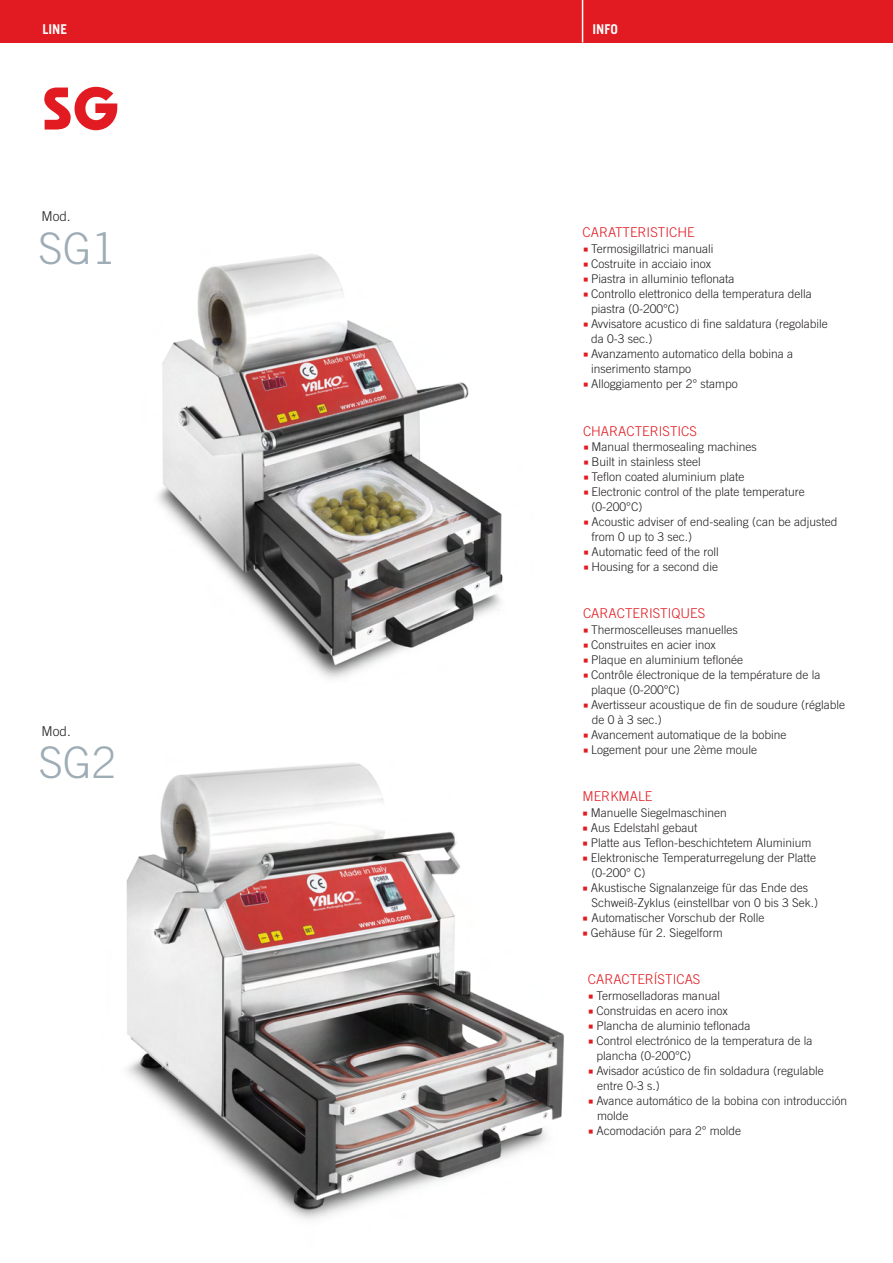
<style>
.page{position:relative;width:893px;height:1263px;background:#fff}
.page>*{position:absolute;margin:0;border:0;box-sizing:border-box;transform-origin:0 0}
.t1{font:700 60px "Bauhaus Std";color:#e21a21}
.t2{font:300 43.5px "Trade Gothic";color:#9dacb5}
.t3{font:300 13.5px "Trade Gothic";color:#e21a21}
.t4{font:700 13.5px "Trade Gothic";color:#fff}
.t5{font:300 13.5px "Trade Gothic";color:#231f20}
.t6{font:300 12px "Trade Gothic";color:#231f20}
.s1{font-family:"Minion Pro";font-weight:700;font-stretch:condensed;font-size:13.5px;color:#e21a21}
.s2{font-family:"Minion Pro";font-weight:700;font-stretch:condensed;font-size:13.5px;color:#fff}
</style>
<div class="page">
<img style="left:126px;top:763px;width:438px;height:457px">
<img style="left:158px;top:254px;width:345px;height:425px">
<div style="left:0;top:0;width:893px;height:43px;background:#e21a21"></div>
<hr style="left:582px;top:0;width:1px;height:43px;background:#fff">
<p class="t4" style="left:43px;top:21px;width:26px">LINE</p>
<p class="t4" style="left:592px;top:21px;width:27px">INFO</p>
<h1 class="t1" style="left:43px;top:72px;width:78px">SG</h1>
<p class="t5" style="left:41px;top:208px;width:31px">Mod.</p>
<h2 class="t2" style="left:39px;top:222px;width:79px">SG1</h2>
<p class="t5" style="left:42px;top:723px;width:31px">Mod.</p>
<h2 class="t2" style="left:39px;top:737px;width:79px">SG2</h2>
<p class="t3" style="left:583px;top:224px;width:114px">CARATTERISTICHE</p>
<p class="t6" style="left:583px;top:242px;width:132px"><span class="s1">■</span> Termosigillatrici manuali</p>
<p class="t6" style="left:583px;top:257px;width:130px"><span class="s1">■</span> Costruite in acciaio inox</p>
<p class="t6" style="left:583px;top:272px;width:153px"><span class="s1">■</span> Piastra in alluminio teflonata</p>
<p class="t6" style="left:583px;top:287px;width:230px"><span class="s1">■</span> Controllo elettronico della temperatura della</p>
<p class="t6" style="left:583px;top:302px;width:98px"><span class="s2">■</span> piastra (0-200°C)</p>
<p class="t6" style="left:583px;top:317px;width:246px"><span class="s1">■</span> Avvisatore acustico di fine saldatura (regolabile</p>
<p class="t6" style="left:583px;top:332px;width:71px"><span class="s2">■</span> da 0-3 sec.)</p>
<p class="t6" style="left:583px;top:347px;width:212px"><span class="s1">■</span> Avanzamento automatico della bobina a</p>
<p class="t6" style="left:583px;top:362px;width:110px"><span class="s2">■</span> inserimento stampo</p>
<p class="t6" style="left:583px;top:377px;width:156px"><span class="s1">■</span> Alloggiamento per 2° stampo</p>
<p class="t3" style="left:583px;top:423px;width:116px">CHARACTERISTICS</p>
<p class="t6" style="left:583px;top:440px;width:175px"><span class="s1">■</span> Manual thermosealing machines</p>
<p class="t6" style="left:583px;top:455px;width:119px"><span class="s1">■</span> Built in stainless steel</p>
<p class="t6" style="left:583px;top:470px;width:163px"><span class="s1">■</span> Teflon coated aluminium plate</p>
<p class="t6" style="left:583px;top:485px;width:223px"><span class="s1">■</span> Electronic control of the plate temperature</p>
<p class="t6" style="left:583px;top:500px;width:60px"><span class="s2">■</span> (0-200°C)</p>
<p class="t6" style="left:583px;top:515px;width:256px"><span class="s1">■</span> Acoustic adviser of end-sealing (can be adjusted</p>
<p class="t6" style="left:583px;top:530px;width:110px"><span class="s2">■</span> from 0 up to 3 sec.)</p>
<p class="t6" style="left:583px;top:545px;width:137px"><span class="s1">■</span> Automatic feed of the roll</p>
<p class="t6" style="left:583px;top:560px;width:136px"><span class="s1">■</span> Housing for a second die</p>
<p class="t3" style="left:583px;top:605px;width:124px">CARACTERISTIQUES</p>
<p class="t6" style="left:583px;top:622px;width:156px"><span class="s1">■</span> Thermoscelleuses manuelles</p>
<p class="t6" style="left:583px;top:637px;width:134px"><span class="s1">■</span> Construites en acier inox</p>
<p class="t6" style="left:583px;top:652px;width:162px"><span class="s1">■</span> Plaque en aluminium teflonée</p>
<p class="t6" style="left:583px;top:667px;width:239px"><span class="s1">■</span> Contrôle électronique de la température de la</p>
<p class="t6" style="left:583px;top:682px;width:98px"><span class="s2">■</span> plaque (0-200°C)</p>
<p class="t6" style="left:583px;top:697px;width:264px"><span class="s1">■</span> Avertisseur acoustique de fin de soudure (réglable</p>
<p class="t6" style="left:583px;top:712px;width:80px"><span class="s2">■</span> de 0 à 3 sec.)</p>
<p class="t6" style="left:583px;top:727px;width:205px"><span class="s1">■</span> Avancement automatique de la bobine</p>
<p class="t6" style="left:583px;top:742px;width:176px"><span class="s1">■</span> Logement pour une 2ème moule</p>
<p class="t3" style="left:583px;top:788px;width:71px">MERKMALE</p>
<p class="t6" style="left:583px;top:806px;width:146px"><span class="s1">■</span> Manuelle Siegelmaschinen</p>
<p class="t6" style="left:583px;top:821px;width:116px"><span class="s1">■</span> Aus Edelstahl gebaut</p>
<p class="t6" style="left:583px;top:836px;width:231px"><span class="s1">■</span> Platte aus Teflon-beschichtetem Aluminium</p>
<p class="t6" style="left:583px;top:851px;width:235px"><span class="s1">■</span> Elektronische Temperaturregelung der Platte</p>
<p class="t6" style="left:583px;top:866px;width:64px"><span class="s2">■</span> (0-200° C)</p>
<p class="t6" style="left:583px;top:881px;width:227px"><span class="s1">■</span> Akustische Signalanzeige für das Ende des</p>
<p class="t6" style="left:583px;top:896px;width:237px"><span class="s2">■</span> Schweiß-Zyklus (einstellbar von 0 bis 3 Sek.)</p>
<p class="t6" style="left:583px;top:911px;width:183px"><span class="s1">■</span> Automatischer Vorschub der Rolle</p>
<p class="t6" style="left:583px;top:926px;width:142px"><span class="s1">■</span> Gehäuse für 2. Siegelform</p>
<p class="t3" style="left:588px;top:971px;width:114px">CARACTERÍSTICAS</p>
<p class="t6" style="left:588px;top:989px;width:133px"><span class="s1">■</span> Termoselladoras manual</p>
<p class="t6" style="left:588px;top:1004px;width:141px"><span class="s1">■</span> Construidas en acero inox</p>
<p class="t6" style="left:588px;top:1019px;width:164px"><span class="s1">■</span> Plancha de aluminio teflonada</p>
<p class="t6" style="left:588px;top:1034px;width:226px"><span class="s1">■</span> Control electrónico de la temperatura de la</p>
<p class="t6" style="left:588px;top:1049px;width:104px"><span class="s2">■</span> plancha (0-200°C)</p>
<p class="t6" style="left:588px;top:1064px;width:237px"><span class="s1">■</span> Avisador acústico de fin soldadura (regulable</p>
<p class="t6" style="left:588px;top:1079px;width:73px"><span class="s2">■</span> entre 0-3 s.)</p>
<p class="t6" style="left:588px;top:1094px;width:260px"><span class="s1">■</span> Avance automático de la bobina con introducción</p>
<p class="t6" style="left:588px;top:1109px;width:42px"><span class="s2">■</span> molde</p>
<p class="t6" style="left:588px;top:1124px;width:154px"><span class="s1">■</span> Acomodación para 2° molde</p>
</div>
